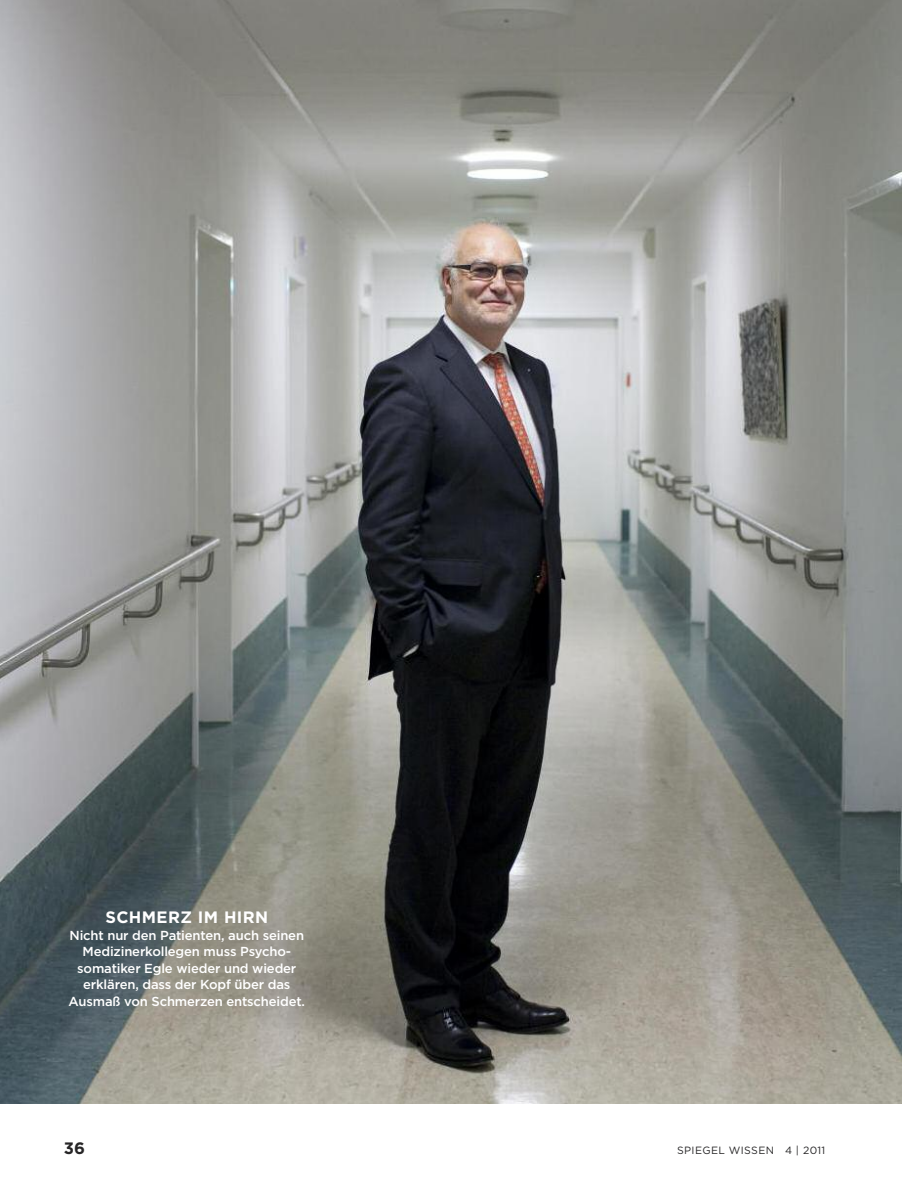
<style>
.page{position:relative;width:902px;height:1191px;background:#fff}
.page>*{position:absolute;margin:0;border:0;box-sizing:border-box;transform-origin:0 0}
.t1{font:700 16.5px "Gotham";letter-spacing:.025em;color:#fff}
.t2{font:700 16.5px "Gotham";color:#272627}
.t3{font:500 13.05px/16.5px "Gotham";letter-spacing:-.01em;color:#fff;text-align:center}
.t4{font:10.5px "Gotham";letter-spacing:.035em;color:#272627}
</style>
<div class="page">
<img style="left:0;top:0;width:901px;height:1103px">
<p class="t1" style="left:105px;top:911px;width:164px">SCHMERZ IM HIRN</p>
<p class="t3" style="left:68px;top:928px;width:238px">Nicht nur den Patienten, auch seinen Medizinerkollegen muss Psycho&shy;somatiker Egle wieder und wieder erklären, dass der Kopf über das Ausmaß von Schmerzen entscheidet.</p>
<p class="t2" style="left:64px;top:1142px;width:23px">36</p>
<p class="t4" style="left:677px;top:1146px;width:150px">SPIEGEL WISSEN 4 | 2011</p>
</div>
